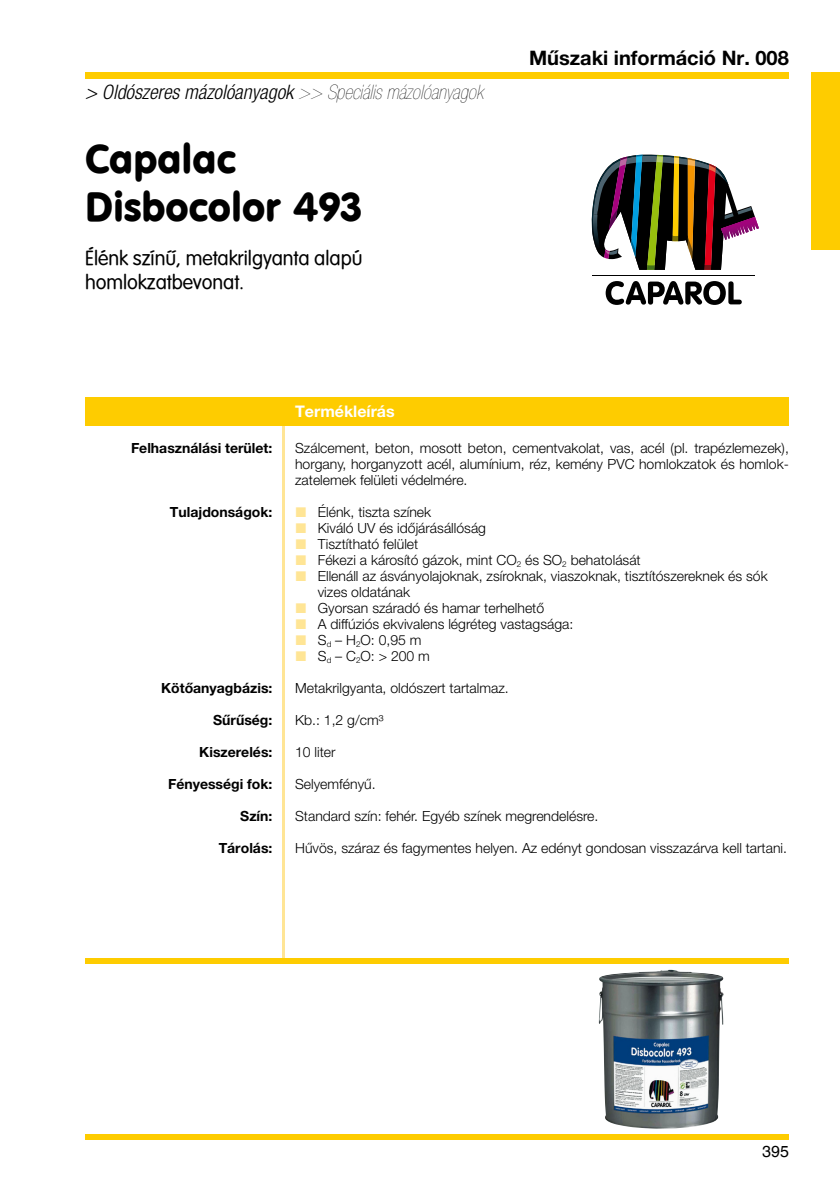
<style>
.page{position:relative;width:840px;height:1191px;background:#fff}
.page>*{position:absolute;margin:0;border:0;box-sizing:border-box;transform-origin:0 0}
.t1{font:40px/48px "VAG Rd PFL";color:#000}
.t2{font:italic 300 condensed 20px "Helvetica Neue LT Pro";color:#000}
.t3{font:20px/24px "VAG Rd Lt PFL";color:#000}
.t4{font:700 20px "Helvetica Neue LT Pro";color:#000}
.t5{font:700 16px "Helvetica Neue LT Pro";color:#fff}
.t6{font:16px "Helvetica World";color:#000}
.t7{font:300 14px/16px "Helvetica Neue LT Pro";color:#000;text-align:justify}
.t8{font:700 14px "Helvetica Neue LT Pro";color:#000}
.s1{font-weight:200}
.s2{font-family:"Helvetica World";font-weight:400;color:#ffe595}
</style>
<div class="page">
<div style="left:811px;top:72px;width:28px;height:177px;background:#fecc00"></div>
<hr style="left:282px;top:411px;width:3px;height:550px;background:#ffe595">
<img style="left:598px;top:969px;width:125px;height:159px">
<svg style="left:605px;top:281px;width:136px;height:24px"></svg>
<svg style="left:591px;top:154px;width:167px;height:116px"></svg>
<hr style="left:591px;top:275px;width:163px;height:1px;background:#000">
<div style="left:85px;top:1134px;width:703px;height:6px;background:#fecc00"></div>
<div style="left:85px;top:72px;width:703px;height:6px;background:#fecc00"></div>
<div style="left:85px;top:958px;width:703px;height:6px;background:#fecc00"></div>
<div style="left:85px;top:397px;width:703px;height:28px;background:#fecc00"></div>
<h2 class="t2" style="left:85px;top:81px;width:399px">&gt; Oldószeres mázolóanyagok <span class="s1">&gt;&gt; Speciális mázolóanyagok</span></h2>
<h1 class="t1" style="left:85px;top:134px;width:279px">Capalac<br>Disbocolor 493</h1>
<h2 class="t3" style="left:85px;top:246px;width:279px">Élénk színű, metakrilgyanta alapú homlokzatbevonat.</h2>
<h2 class="t4" style="left:528px;top:46px;width:261px">Műszaki információ Nr. 008</h2>
<p class="t5" style="left:295px;top:401px;width:101px">Termékleírás</p>
<p class="t8" style="left:131px;top:439px;width:143px">Felhasználási terület:</p>
<p class="t8" style="left:170px;top:503px;width:104px">Tulajdonságok:</p>
<p class="t8" style="left:161px;top:679px;width:113px">Kötőanyagbázis:</p>
<p class="t8" style="left:213px;top:711px;width:61px">Sűrűség:</p>
<p class="t8" style="left:199px;top:743px;width:75px">Kiszerelés:</p>
<p class="t8" style="left:168px;top:775px;width:106px">Fényességi fok:</p>
<p class="t8" style="left:240px;top:807px;width:34px">Szín:</p>
<p class="t8" style="left:218px;top:839px;width:55px">Tárolás:</p>
<p class="t7" style="left:295px;top:439px;width:495px">Szálcement, beton, mosott beton, cementvakolat, vas, acél (pl. trapézlemezek), horgany, horganyzott acél, alumínium, réz, kemény PVC homlokzatok és homlok&shy;zatelemek felületi védelmére.</p>
<p class="t7" style="left:295px;top:503px;width:137px"><span class="s2">■</span> Élénk, tiszta színek</p>
<p class="t7" style="left:295px;top:519px;width:192px"><span class="s2">■</span> Kiváló UV és időjárásállóság</p>
<p class="t7" style="left:295px;top:535px;width:125px"><span class="s2">■</span> Tisztítható felület</p>
<p class="t7" style="left:295px;top:551px;width:347px"><span class="s2">■</span> Fékezi a károsító gázok, mint CO<sub>2</sub> és SO<sub>2</sub> behatolását</p>
<p class="t7" style="left:317px;top:567px;width:451px;text-indent:-23px"><span class="s2">■</span> Ellenáll az ásványolajoknak, zsíroknak, viaszoknak, tisztítószereknek és sók vizes oldatának</p>
<p class="t7" style="left:295px;top:599px;width:250px"><span class="s2">■</span> Gyorsan száradó és hamar terhelhető</p>
<p class="t7" style="left:295px;top:615px;width:279px"><span class="s2">■</span> A diffúziós ekvivalens légréteg vastagsága:</p>
<p class="t7" style="left:295px;top:631px;width:128px"><span class="s2">■</span> S<sub>d</sub> – H<sub>2</sub>O: 0,95 m</p>
<p class="t7" style="left:295px;top:647px;width:136px"><span class="s2">■</span> S<sub>d</sub> – C<sub>2</sub>O: &gt; 200 m</p>
<p class="t7" style="left:295px;top:679px;width:215px">Metakrilgyanta, oldószert tartalmaz.</p>
<p class="t7" style="left:295px;top:711px;width:90px">Kb.: 1,2 g/cm3</p>
<p class="t7" style="left:295px;top:743px;width:42px">10 liter</p>
<p class="t7" style="left:295px;top:775px;width:82px">Selyemfényű.</p>
<p class="t7" style="left:295px;top:807px;width:304px">Standard szín: fehér. Egyéb színek megrendelésre.</p>
<p class="t7" style="left:295px;top:839px;width:493px">Hűvös, száraz és fagymentes helyen. Az edényt gondosan visszazárva kell tartani.</p>
<p class="t6" style="left:761px;top:1142px;width:28px">395</p>
</div>
